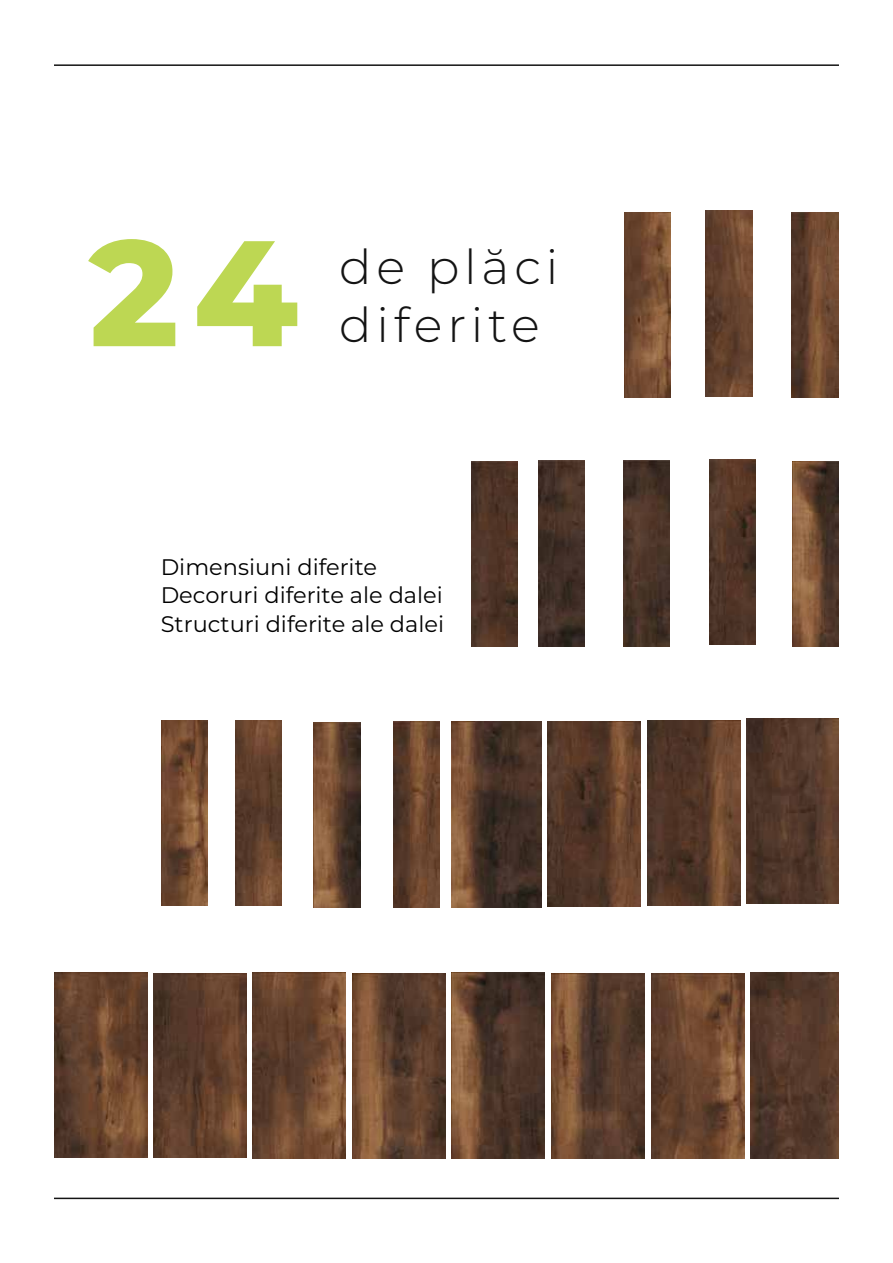
<style>
.page{position:relative;width:893px;height:1263px;background:#fff}
.page>*{position:absolute;margin:0;border:0;box-sizing:border-box;transform-origin:0 0}
.t1{font:800 150px "Montserrat";color:#bdd753}
.t2{font:300 48px/57.6px "Montserrat";letter-spacing:.1em;color:#141414}
.t3{font:22.5px/28.5px "Montserrat";color:#000}
</style>
<div class="page">
<hr style="left:54px;top:64px;width:785px;height:2px;background:#141414">
<hr style="left:54px;top:1197px;width:785px;height:2px;background:#141414">
<img style="left:154px;top:973px;width:93px;height:185px">
<img style="left:551px;top:973px;width:93px;height:186px">
<img style="left:750px;top:973px;width:89px;height:186px">
<img style="left:451px;top:972px;width:93px;height:187px">
<img style="left:651px;top:973px;width:93px;height:186px">
<img style="left:54px;top:972px;width:93px;height:185px">
<img style="left:352px;top:973px;width:93px;height:186px">
<img style="left:253px;top:972px;width:93px;height:187px">
<img style="left:452px;top:721px;width:90px;height:186px">
<img style="left:647px;top:720px;width:93px;height:186px">
<img style="left:746px;top:718px;width:93px;height:186px">
<img style="left:547px;top:722px;width:93px;height:184px">
<img style="left:235px;top:720px;width:47px;height:186px">
<img style="left:161px;top:720px;width:47px;height:186px">
<img style="left:314px;top:722px;width:46px;height:185px">
<img style="left:393px;top:722px;width:47px;height:185px">
<img style="left:792px;top:462px;width:47px;height:185px">
<img style="left:709px;top:460px;width:47px;height:185px">
<img style="left:623px;top:461px;width:47px;height:185px">
<img style="left:538px;top:461px;width:47px;height:185px">
<img style="left:472px;top:462px;width:46px;height:185px">
<img style="left:705px;top:211px;width:47px;height:185px">
<img style="left:624px;top:212px;width:47px;height:186px">
<img style="left:792px;top:213px;width:46px;height:185px">
<h1 class="t1" style="left:89px;top:183px;width:211px">24</h1>
<h2 class="t2" style="left:339px;top:237px;width:221px">de plăci diferite</h2>
<p class="t3" style="left:161px;top:552px;width:285px">Dimensiuni diferite<br>Decoruri diferite ale dalei<br>Structuri diferite ale dalei</p>
</div>
